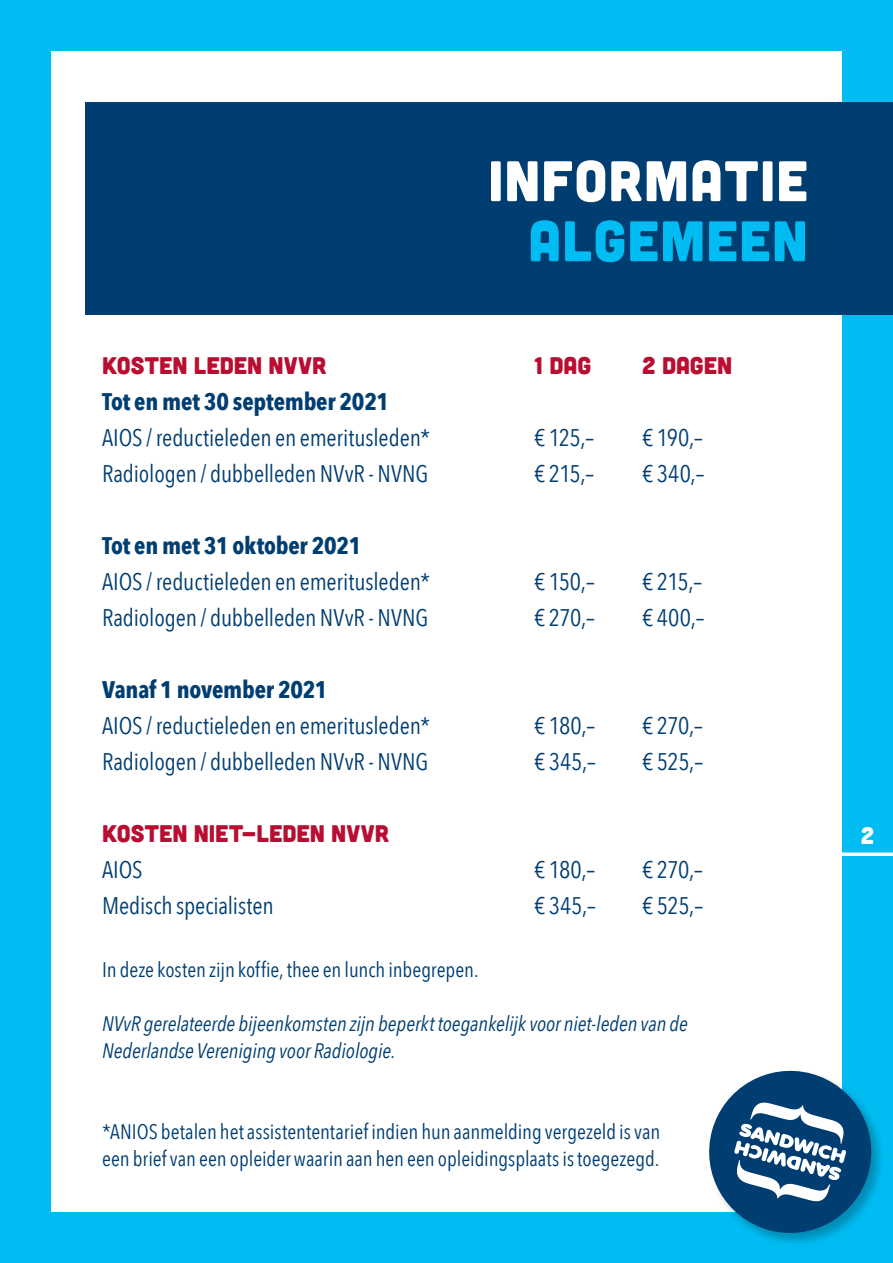
<style>
.page{position:relative;width:893px;height:1263px;background:#00bcf2}
.page>*{position:absolute;margin:0;border:0;box-sizing:border-box;transform-origin:0 0}
.t1{font:57px "Cubano";letter-spacing:.02em;color:#fff}
.t2{font:57px "Cubano";letter-spacing:.02em;color:#00bcf2}
.t3{font:24px "Avenir Next Condensed";letter-spacing:-.005em;color:#003e72}
.t4{font:700 24px "Avenir Next Condensed";letter-spacing:-.005em;color:#003e72}
.t5{font:24px "Cubano";color:#b90e31}
.t6{font:23.7px "Cubano";color:#fff}
.t7{font:21px/27px "Avenir Next Condensed";letter-spacing:-.005em;color:#003e72}
.t8{font:italic 21px/27px "Avenir Next Condensed";letter-spacing:-.005em;color:#003e72}
</style>
<div class="page">
<div style="left:51px;top:51px;width:791px;height:1161px;background:#fff"></div>
<svg style="left:709px;top:1070px;width:171px;height:172px"></svg>
<svg style="left:842px;top:852px;width:51px;height:4px"></svg>
<div style="left:85px;top:102px;width:808px;height:213px;background:#003e72"></div>
<h1 class="t1" style="left:488px;top:144px;width:321px">INFORMATIE</h1>
<h1 class="t2" style="left:528px;top:204px;width:281px">ALGEMEEN</h1>
<p class="t5" style="left:102px;top:350px;width:226px">KOSTEN LEDEN NVVR</p>
<p class="t5" style="left:534px;top:350px;width:59px">1 DAG</p>
<p class="t5" style="left:642px;top:350px;width:92px">2 DAGEN</p>
<p class="t4" style="left:102px;top:387px;width:289px">Tot en met 30 september 2021</p>
<p class="t3" style="left:102px;top:417px;width:330px">AIOS / reductieleden en emeritusleden*</p>
<p class="t3" style="left:534px;top:417px;width:62px">€ 125,–</p>
<p class="t3" style="left:642px;top:417px;width:62px">€ 190,–</p>
<p class="t3" style="left:102px;top:453px;width:328px">Radiologen / dubbelleden NVvR - NVNG</p>
<p class="t3" style="left:534px;top:453px;width:62px">€ 215,–</p>
<p class="t3" style="left:642px;top:453px;width:64px">€ 340,–</p>
<p class="t4" style="left:102px;top:531px;width:261px">Tot en met 31 oktober 2021</p>
<p class="t3" style="left:102px;top:561px;width:330px">AIOS / reductieleden en emeritusleden*</p>
<p class="t3" style="left:534px;top:561px;width:62px">€ 150,–</p>
<p class="t3" style="left:642px;top:561px;width:62px">€ 215,–</p>
<p class="t3" style="left:102px;top:597px;width:328px">Radiologen / dubbelleden NVvR - NVNG</p>
<p class="t3" style="left:534px;top:597px;width:62px">€ 270,–</p>
<p class="t3" style="left:642px;top:597px;width:64px">€ 400,–</p>
<p class="t4" style="left:102px;top:675px;width:227px">Vanaf 1 november 2021</p>
<p class="t3" style="left:102px;top:705px;width:330px">AIOS / reductieleden en emeritusleden*</p>
<p class="t3" style="left:534px;top:705px;width:63px">€ 180,–</p>
<p class="t3" style="left:642px;top:705px;width:62px">€ 270,–</p>
<p class="t3" style="left:102px;top:741px;width:328px">Radiologen / dubbelleden NVvR - NVNG</p>
<p class="t3" style="left:534px;top:741px;width:63px">€ 345,–</p>
<p class="t3" style="left:642px;top:741px;width:62px">€ 525,–</p>
<p class="t5" style="left:102px;top:818px;width:289px">KOSTEN NIET-LEDEN NVVR</p>
<p class="t3" style="left:102px;top:849px;width:42px">AIOS</p>
<p class="t3" style="left:534px;top:849px;width:63px">€ 180,–</p>
<p class="t3" style="left:642px;top:849px;width:62px">€ 270,–</p>
<p class="t3" style="left:102px;top:885px;width:173px">Medisch specialisten</p>
<p class="t3" style="left:534px;top:885px;width:63px">€ 345,–</p>
<p class="t3" style="left:642px;top:885px;width:62px">€ 525,–</p>
<p class="t7" style="left:102px;top:955px;width:378px">In deze kosten zijn koffie, thee en lunch inbegrepen.</p>
<p class="t8" style="left:102px;top:1010px;width:587px">NVvR gerelateerde bijeenkomsten zijn beperkt toegankelijk voor niet-leden van de<br>Nederlandse Vereniging voor Radiologie.</p>
<p class="t7" style="left:102px;top:1117px;width:560px">*ANIOS betalen het assistententarief indien hun aanmelding vergezeld is van een brief van een opleider waarin aan hen een opleidingsplaats is toegezegd.</p>
<p class="t6" style="left:861px;top:820px;width:15px">2</p>
</div>
